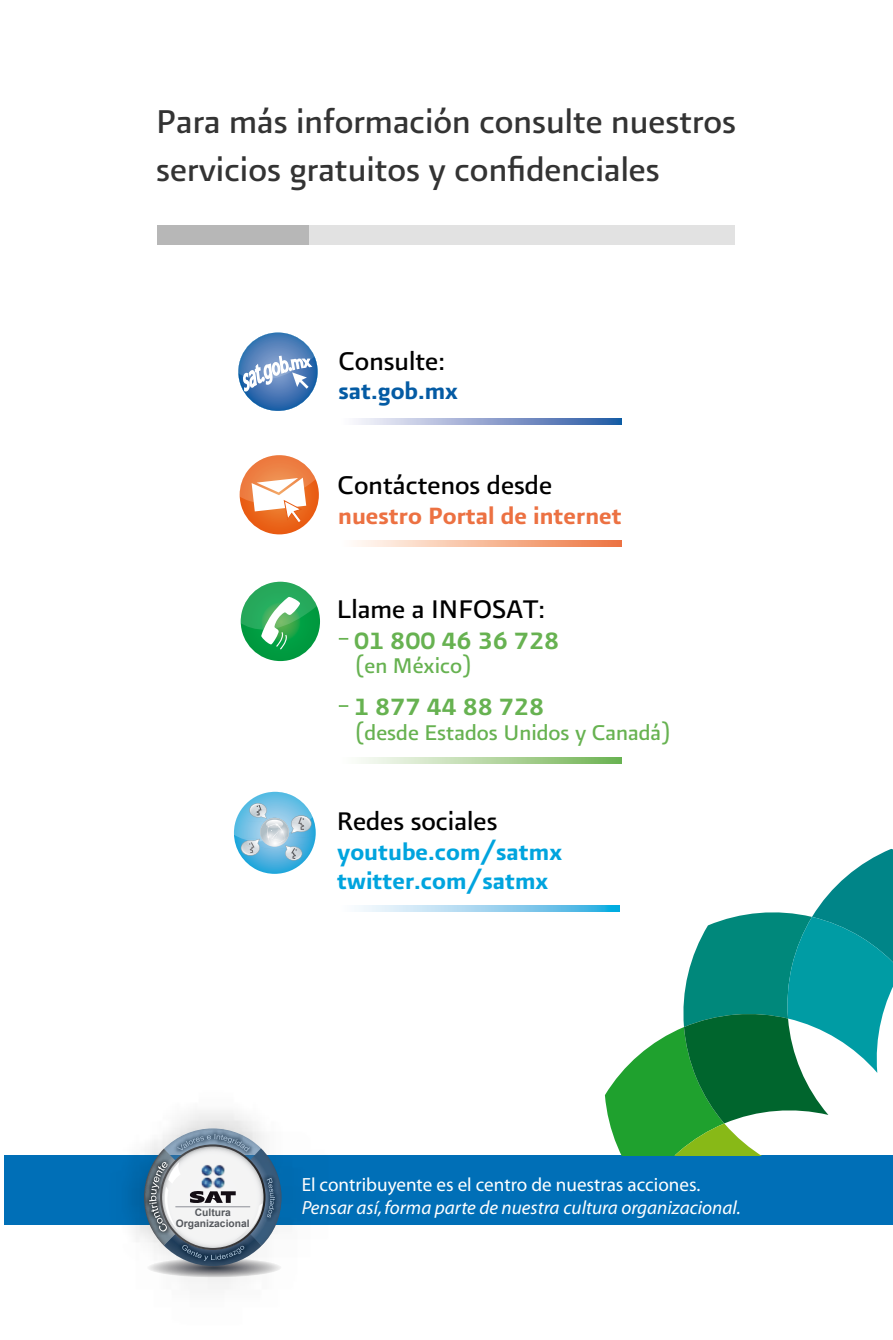
<style>
.page{position:relative;width:893px;height:1340px;background:#fff}
.page>*{position:absolute;margin:0;border:0;box-sizing:border-box;transform-origin:0 0}
.t1{font:39.6px/47.5px "Presidencia Base CC";color:#333}
.t2{font:30.6px "Presidencia Base CC";color:#000}
.t3{font:28.12px/29.2px "Presidencia Firme CC";color:#00a4de}
.t4{font:28.12px "Presidencia Firme";color:#67b251}
.t5{font:28.12px "Presidencia Firme CC";color:#ec7142}
.t6{font:28.12px "Presidencia Firme CC";color:#045ba4}
.t7{font:25.65px "Presidencia Base CC";color:#67b251}
.t8{font:italic 19.12px "Myriad";color:#fff}
.t9{font:19.12px "Myriad";color:#fff}
.t10{font:700 10.35px "Arial";color:#56595e}
</style>
<div class="page">
<div style="left:5px;top:1155px;width:888px;height:70px;background:#006fb7"></div>
<svg style="left:144px;top:1128px;width:138px;height:149px"></svg>
<svg style="left:605px;top:849px;width:288px;height:306px"></svg>
<div style="left:157px;top:226px;width:577px;height:19px;background:#e2e2e2"></div>
<div style="left:157px;top:226px;width:152px;height:19px;background:#b7b7b7"></div>
<svg style="left:339px;top:705px;width:9px;height:2px"></svg>
<div style="left:241px;top:581px;width:79px;height:80px;background:#00993f;border-radius:40px"></div>
<svg style="left:241px;top:581px;width:79px;height:68px"></svg>
<svg style="left:240px;top:455px;width:79px;height:79px"></svg>
<svg style="left:358px;top:905px;width:262px;height:6px;background:#96d2ee"></svg>
<svg style="left:358px;top:757px;width:263px;height:6px;background:#b5d7a4"></svg>
<svg style="left:354px;top:540px;width:268px;height:7px;background:#f6b899"></svg>
<svg style="left:356px;top:418px;width:266px;height:7px;background:#8fa4ce"></svg>
<svg style="left:234px;top:791px;width:82px;height:82px"></svg>
<svg style="left:238px;top:332px;width:80px;height:79px"></svg>
<svg style="left:238px;top:332px;width:80px;height:61px"></svg>
<p class="t1" style="left:156px;top:97px;width:581px">Para más información consulte nuestros servicios gratuitos y confidenciales</p>
<p class="t2" style="left:338px;top:344px;width:108px">Consulte:</p>
<p class="t6" style="left:338px;top:375px;width:121px">sat.gob.mx</p>
<p class="t2" style="left:338px;top:467px;width:216px">Contáctenos desde</p>
<p class="t5" style="left:338px;top:500px;width:285px">nuestro Portal de internet</p>
<p class="t2" style="left:337px;top:592px;width:210px">Llame a INFOSAT:</p>
<p class="t4" style="left:354px;top:624px;width:207px">01 800 46 36 728</p>
<p class="t7" style="left:354px;top:651px;width:120px">(en México)</p>
<p class="t4" style="left:354px;top:691px;width:192px">1 877 44 88 728</p>
<p class="t7" style="left:354px;top:717px;width:319px">(desde Estados Unidos y Canadá)</p>
<p class="t2" style="left:337px;top:803px;width:162px">Redes sociales</p>
<p class="t3" style="left:337px;top:836px;width:226px">youtube.com/satmx twitter.com/satmx</p>
<p class="t9" style="left:302px;top:1174px;width:400px">El contribuyente es el centro de nuestras acciones.</p>
<p class="t10" style="left:195px;top:1205px;width:38px">Cultura</p>
<p class="t8" style="left:302px;top:1197px;width:441px">Pensar así, forma parte de nuestra cultura organizacional.</p>
<p class="t10" style="left:176px;top:1216px;width:75px">Organizacional</p>
</div>
